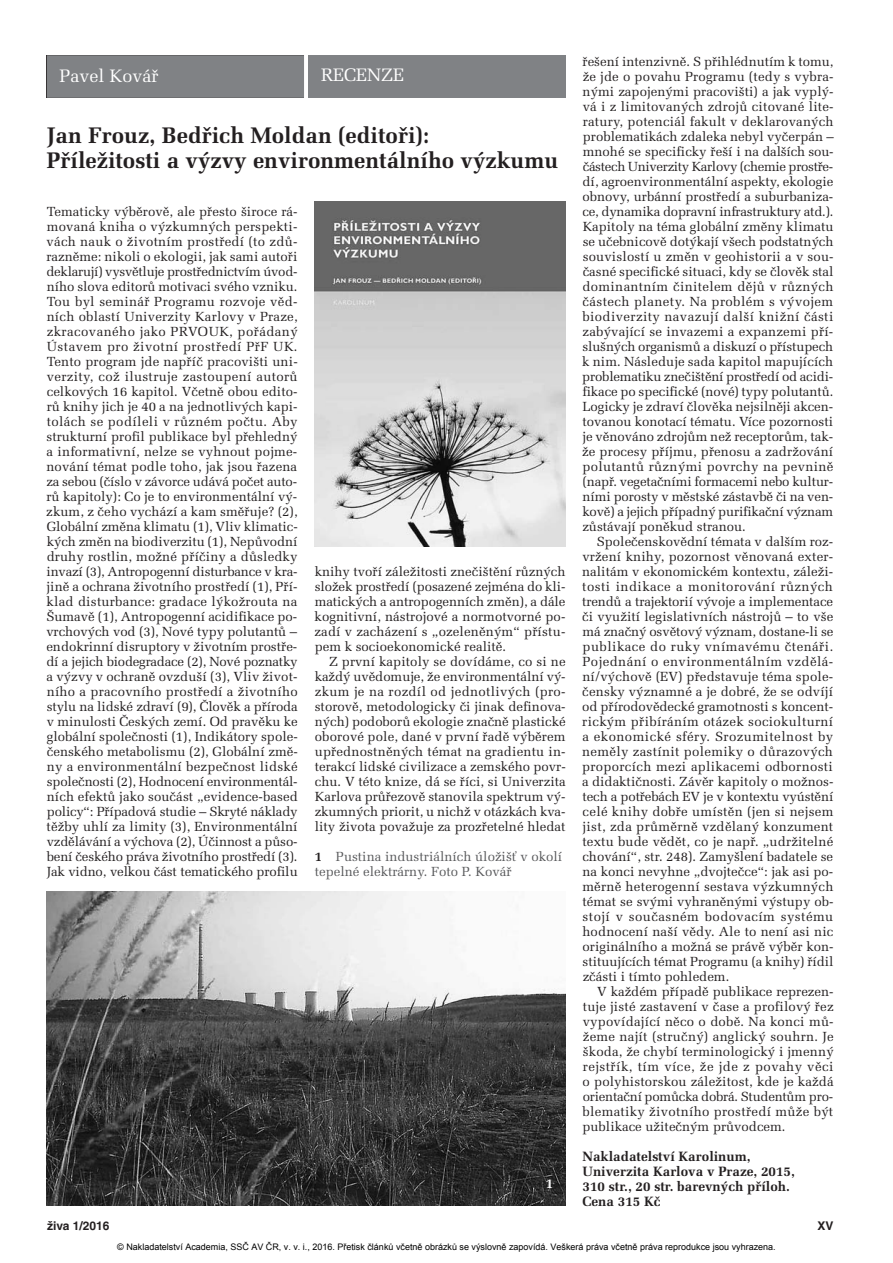
<style>
.page{position:relative;width:893px;height:1263px;background:#fff}
.page>*{position:absolute;margin:0;border:0;box-sizing:border-box;transform-origin:0 0}
.t1{font:700 22.5px/25.5px "Melior CE";color:#231f20}
.t2{font:18px "Melior CE";color:#fff}
.t3{font:700 13.5px/15px "Melior CE";color:#231f20}
.t4{font:700 13.5px "Melior CE";color:#fff}
.t5{font:13.2px/15px "Melior CE";color:#231f20;text-align:justify}
.t6{font:13.2px/15px "Melior CE";color:#57585a}
.t7{font:700 12px "Helvetica CE";color:#231f20}
.t8{font:9px "Arial";color:#000}
.s1{font-weight:700;color:#231f20}
</style>
<div class="page">
<div style="left:47px;top:55px;width:257px;height:43px;background:#808285"></div>
<div style="left:308px;top:55px;width:258px;height:43px;background:#808285"></div>
<img style="left:315px;top:201px;width:251px;height:345px">
<img style="left:47px;top:891px;width:519px;height:314px">
<h2 class="t2" style="left:60px;top:70px;width:101px">Pavel Kovář</h2>
<h2 class="t2" style="left:321px;top:69px;width:85px">RECENZE</h2>
<h1 class="t1" style="left:47px;top:125px;width:513px">Jan Frouz, Bedřich Moldan (editoři):<br>Příležitosti a výzvy environmentálního výzkumu</h1>
<p class="t5" style="left:46px;top:206px;width:253px">Tematicky výběrově, ale přesto široce rá - movaná kniha o výzkumných perspekti&shy;vách nauk o životním prostředí (to zdů&shy;razněme: nikoli o ekologii, jak sami autoři deklarují) vysvětluje prostřednictvím úvod&shy;ního slova editorů motivaci svého vzniku.<br>Tou byl seminář Programu rozvoje věd&shy;ních oblastí Univerzity Karlovy v Praze, zkracovaného jako PRVOUK, pořádaný Ústavem pro životní prostředí PřF UK.<br>Tento program jde napříč pracovišti uni&shy;verzity, což ilustruje zastoupení autorů celkových 16 kapitol. Včetně obou edito&shy;rů knihy jich je 40 a na jednotlivých kapi&shy;tolách se podíleli v různém počtu. Aby strukturní profil publikace byl přehledný a informativní, nelze se vyhnout pojme&shy;nování témat podle toho, jak jsou řazena za sebou (číslo v závorce udává počet auto&shy;rů kapitoly): Co je to environmentální vý - zkum, z čeho vychází a kam směřuje? (2), Globální změna klimatu (1), Vliv klimatic - kých změn na biodiverzitu (1), Nepůvodní druhy rostlin, možné příčiny a důsledky invazí (3), Antropogenní disturbance v kra&shy;jině a ochrana životního prostředí (1), Pří&shy;klad disturbance: gradace lýkožrouta na Šumavě (1), Antropogenní acidifikace po - vrchových vod (3), Nové typy polutantů – endokrinní disruptory v životním prostře&shy;dí a jejich biodegradace (2), Nové poznatky a výzvy v ochraně ovzduší (3), Vliv život&shy;ního a pracovního prostředí a životního stylu na lidské zdraví (9), Člověk a příroda v minulosti Českých zemí. Od pravěku ke globální společnosti (1), Indikátory spole&shy;čenského metabolismu (2), Globální změ&shy;ny a environmentální bezpečnost lidské společnosti (2), Hodnocení environmentál - ních efektů jako součást „evidence-based policy“: Případová studie – Skryté náklady těžby uhlí za limity (3), Environmentální vzdělávání a výchova (2), Účinnost a půso&shy;bení českého práva životního prostředí (3).<br>Jak vidno, velkou část tematického profilu</p>
<p class="t5" style="left:315px;top:566px;width:253px">knihy tvoří záležitosti znečištění různých složek prostředí (posazené zejména do kli&shy;matických a antropogenních změn), a dále kognitivní, nástrojové a normotvorné po - zadí v zacházení s „ozeleněným“ přístu&shy;pem k socioekonomické realitě.</p>
<p class="t5" style="left:315px;top:656px;width:253px;text-indent:14px">Z první kapitoly se dovídáme, co si ne každý uvědomuje, že environmentální vý - zkum je na rozdíl od jednotlivých (pro&shy;storově, metodologicky či jinak definova&shy;ných) podoborů ekologie značně plastické oborové pole, dané v první řadě výběrem upřednostněných témat na gradientu in - terakcí lidské civilizace a zemského povr&shy;chu. V této knize, dá se říci, si Univerzita Karlova průřezově stanovila spektrum vý - zkumných priorit, u nichž v otázkách kva&shy;lity života považuje za prozřetelné hledat</p>
<p class="t6" style="left:315px;top:851px;width:249px"><span class="s1">1</span> Pustina industriálních úložišť v okolí tepelné elektrárny. Foto P. Kovář</p>
<p class="t4" style="left:546px;top:1179px;width:9px">1</p>
<p class="t5" style="left:582px;top:56px;width:253px">řešení intenzivně. S přihlédnutím k tomu, že jde o povahu Programu (tedy s vybra&shy;nými zapojenými pracovišti) a jak vyplý&shy;vá i z limitovaných zdrojů citované lite&shy;ratury, potenciál fakult v deklarovaných problematikách zdaleka nebyl vyčerpán – mnohé se specificky řeší i na dalších sou&shy;částech Univerzity Karlovy (chemie prostře - dí, agroenvironmentální aspekty, ekologie obnovy, urbánní prostředí a suburbaniza&shy;ce, dynamika dopravní infrastruktury atd.).<br>Kapitoly na téma globální změny klimatu se učebnicově dotýkají všech podstatných souvislostí u změn v geohistorii a v sou&shy;časné specifické situaci, kdy se člověk stal dominantním činitelem dějů v různých částech planety. Na problém s vývojem biodiverzity navazují další knižní části zabývající se invazemi a expanzemi pří&shy;slušných organismů a diskuzí o přístupech k nim. Následuje sada kapitol mapujících problematiku znečištění prostředí od acidi - fikace po specifické (nové) typy polutantů.<br>Logicky je zdraví člověka nejsilněji akcen&shy;tovanou konotací tématu. Více pozornosti je věnováno zdrojům než receptorům, tak&shy;že procesy příjmu, přenosu a zadržování polutantů různými povrchy na pevnině (např. vegetačními formacemi nebo kultur - ními porosty v městské zástavbě či na ven&shy;kově) a jejich případný purifikační význam zůstávají poněkud stranou.</p>
<p class="t5" style="left:582px;top:536px;width:253px;text-indent:15px">Společenskovědní témata v dalším roz&shy;vržení knihy, pozornost věnovaná exter&shy;nalitám v ekonomickém kontextu, záleži&shy;tosti indikace a monitorování různých trendů a trajektorií vývoje a implementace či využití legislativních nástrojů – to vše má značný osvětový význam, dostane-li se publikace do ruky vnímavému čtenáři.<br>Pojednání o environmentálním vzdělá&shy;ní/výchově (EV) představuje téma spole&shy;čensky významné a je dobré, že se odvíjí od přírodovědecké gramotnosti s koncent - rickým přibíráním otázek sociokulturní a ekonomické sféry. Srozumitelnost by neměly zastínit polemiky o důrazových proporcích mezi aplikacemi odbornosti a didaktičnosti. Závěr kapitoly o možnos&shy;tech a potřebách EV je v kontextu vyústění celé knihy dobře umístěn (jen si nejsem jist, zda průměrně vzdělaný konzument textu bude vědět, co je např. „udržitelné chování“, str. 248). Zamyšlení badatele se na konci nevyhne „dvojtečce“: jak asi po - měrně heterogenní sestava výzkumných témat se svými vyhraněnými výstupy ob - stojí v současném bodovacím systému hodnocení naší vědy. Ale to není asi nic originálního a možná se právě výběr kon&shy;stituujících témat Programu (a knihy) řídil zčásti i tímto pohledem.</p>
<p class="t5" style="left:582px;top:986px;width:253px;text-indent:15px">V každém případě publikace reprezen&shy;tuje jisté zastavení v čase a profilový řez vypovídající něco o době. Na konci mů - žeme najít (stručný) anglický souhrn. Je škoda, že chybí terminologický i jmenný rejstřík, tím více, že jde z povahy věci o polyhistorskou záležitost, kde je každá orientační pomůcka dobrá. Studentům pro&shy;blematiky životního prostředí může být publikace užitečným průvodcem.</p>
<p class="t3" style="left:583px;top:1151px;width:214px">Nakladatelství Karolinum,<br>Univerzita Karlova v Praze, 2015,<br>310 str., 20 str. barevných příloh.<br>Cena 315 Kč</p>
<p class="t7" style="left:47px;top:1221px;width:64px">živa 1/2016</p>
<p class="t7" style="left:817px;top:1221px;width:18px">XV</p>
<p class="t8" style="left:117px;top:1241px;width:660px">© Nakladatelství Academia, SSČ AV ČR, v. v. i., 2016. Přetisk článků včetně obrázků se výslovně zapovídá. Veškerá práva včetně práva reprodukce jsou vyhrazena.</p>
</div>
